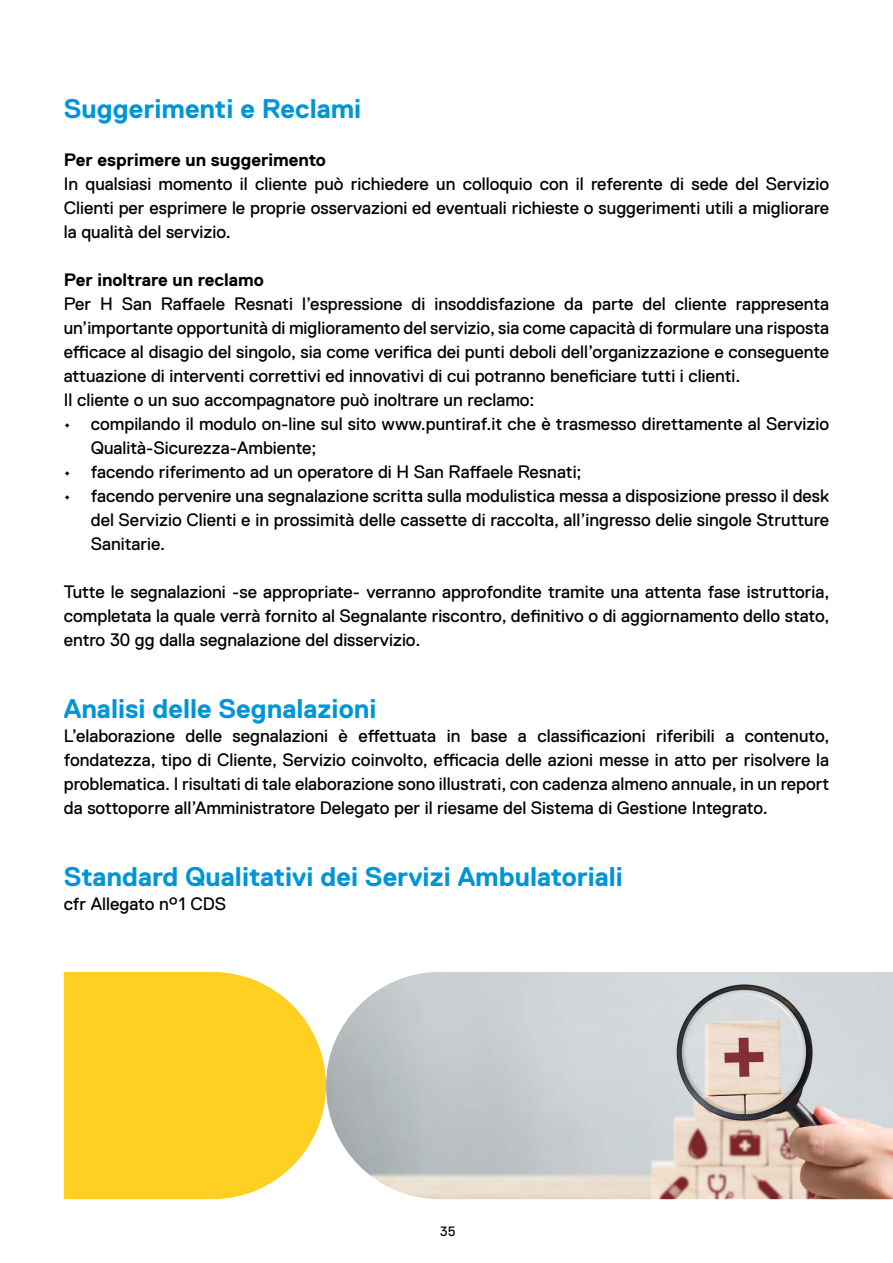
<style>
.page{position:relative;width:893px;height:1263px;background:#fff}
.page>*{position:absolute;margin:0;border:0;box-sizing:border-box;transform-origin:0 0}
.t1{font:700 27px "Replica";color:#0095d6}
.t2{font:18px/24px "Replica";color:#020203;text-align:justify}
.t3{font:700 18px "Replica";color:#020203}
.t4{font:13.5px "Replica";color:#000}
</style>
<div class="page">
<img style="left:326px;top:972px;width:567px;height:227px">
<svg style="left:64px;top:972px;width:262px;height:227px;background:#ffd335"></svg>
<h1 class="t1" style="left:64px;top:94px;width:299px">Suggerimenti e Reclami</h1>
<p class="t3" style="left:64px;top:150px;width:264px">Per esprimere un suggerimento</p>
<p class="t2" style="left:64px;top:172px;width:767px">In qualsiasi momento il cliente può richiedere un colloquio con il referente di sede del Servizio Clienti per esprimere le proprie osservazioni ed eventuali richieste o suggerimenti utili a migliorare la qualità del servizio.</p>
<p class="t3" style="left:64px;top:270px;width:202px">Per inoltrare un reclamo</p>
<p class="t2" style="left:64px;top:292px;width:767px;text-align:left">Per H San Raffaele Resnati l’espressione di insoddisfazione da parte del cliente rappresenta un’importante opportunità di miglioramento del servizio, sia come capacità di formulare una risposta efficace al disagio del singolo, sia come verifica dei punti deboli dell’organizzazione e conseguente attuazione di interventi correttivi ed innovativi di cui potranno beneficiare tutti i clienti.<br>Il cliente o un suo accompagnatore può inoltrare un reclamo:</p>
<p class="t2" style="left:91px;top:412px;width:740px;text-indent:-27px">• compilando il modulo on-line sul sito www.puntiraf.it che è trasmesso direttamente al Servizio<br>Qualità-Sicurezza-Ambiente;</p>
<p class="t2" style="left:64px;top:460px;width:519px">• facendo riferimento ad un operatore di H San Raffaele Resnati;</p>
<p class="t2" style="left:91px;top:484px;width:740px;text-indent:-27px">• facendo pervenire una segnalazione scritta sulla modulistica messa a disposizione presso il desk del Servizio Clienti e in prossimità delle cassette di raccolta, all’ingresso delie singole Strutture Sanitarie.</p>
<p class="t2" style="left:64px;top:580px;width:767px">Tutte le segnalazioni -se appropriate- verranno approfondite tramite una attenta fase istruttoria, completata la quale verrà fornito al Segnalante riscontro, definitivo o di aggiornamento dello stato, entro 30 gg dalla segnalazione del disservizio.</p>
<h1 class="t1" style="left:64px;top:694px;width:314px">Analisi delle Segnalazioni</h1>
<p class="t2" style="left:64px;top:724px;width:767px">L’elaborazione delle segnalazioni è effettuata in base a classificazioni riferibili a contenuto, fondatezza, tipo di Cliente, Servizio coinvolto, efficacia delle azioni messe in atto per risolvere la problematica. I risultati di tale elaborazione sono illustrati, con cadenza almeno annuale, in un report da sottoporre all’Amministratore Delegato per il riesame del Sistema di Gestione Integrato.</p>
<h1 class="t1" style="left:64px;top:862px;width:561px">Standard Qualitativi dei Servizi Ambulatoriali</h1>
<p class="t2" style="left:64px;top:892px;width:164px">cfr Allegato n°1 CDS</p>
<p class="t4" style="left:440px;top:1224px;width:17px">35</p>
</div>
